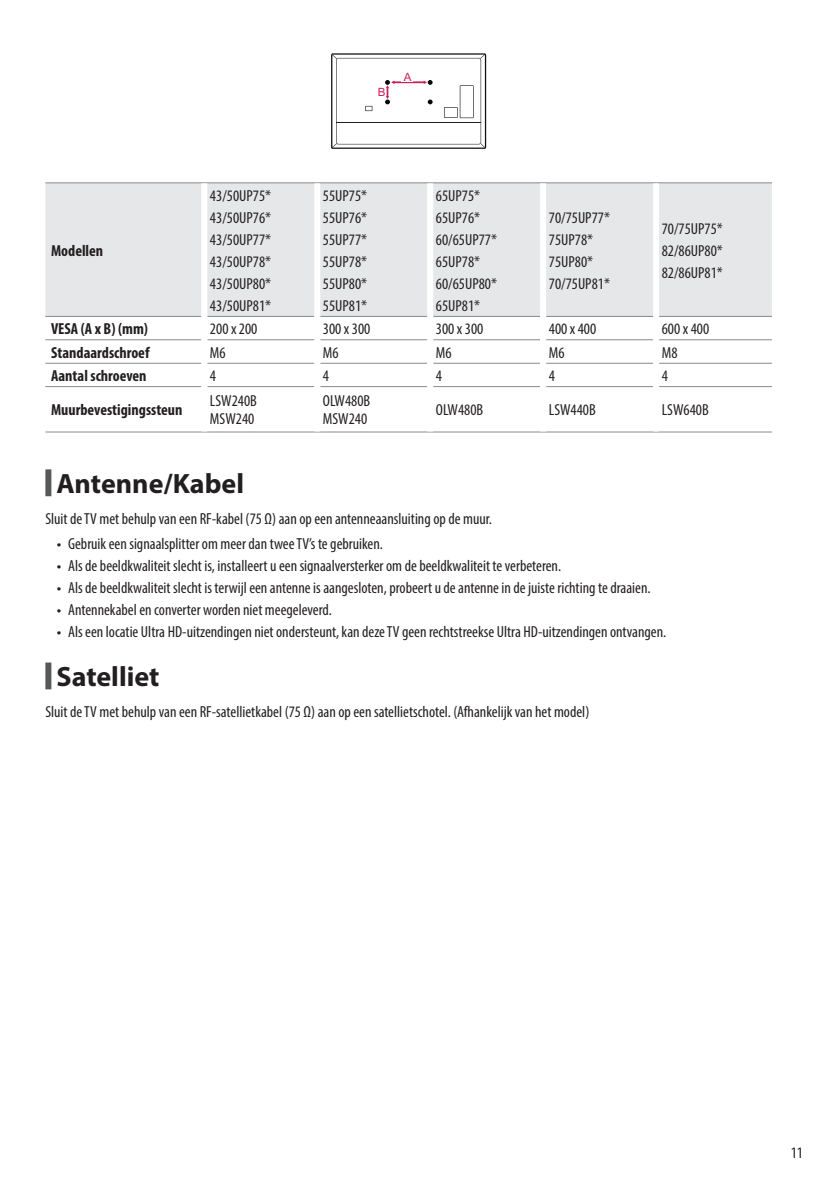
<style>
.page{position:relative;width:840px;height:1191px;background:#fff}
.page>*{position:absolute;margin:0;border:0;box-sizing:border-box;transform-origin:0 0}
.Title2{font:700 28px "Myriad Pro";color:#231f20}
.Body{font:condensed 16px "Myriad Pro";color:#231f20}
.Body_Bold{font:700 condensed 16px "Myriad Pro";color:#231f20}
.Body_Table{font:condensed 16px "Myriad Pro";color:#231f20}
.t1{font:11.4px "Arial";color:#c8205d}
.s1{font-family:"LG Smart";font-stretch:normal}
</style>
<div class="page">
<svg style="left:331px;top:53px;width:155px;height:96px"></svg>
<div style="left:45px;top:183px;width:726px;height:133px;background:#e6e7e9"></div>
<hr style="left:45px;top:182px;width:159px;height:1px;background:#87898c">
<hr style="left:45px;top:316px;width:156px;height:1px;background:#87898c">
<hr style="left:45px;top:339px;width:156px;height:1px;background:#87898c">
<hr style="left:45px;top:363px;width:156px;height:1px;background:#87898c">
<hr style="left:45px;top:386px;width:156px;height:1px;background:#87898c">
<hr style="left:45px;top:431px;width:159px;height:1px;background:#87898c">
<hr style="left:204px;top:182px;width:113px;height:1px;background:#87898c">
<hr style="left:207px;top:316px;width:107px;height:1px;background:#87898c">
<hr style="left:207px;top:339px;width:107px;height:1px;background:#87898c">
<hr style="left:207px;top:363px;width:107px;height:1px;background:#87898c">
<hr style="left:207px;top:386px;width:107px;height:1px;background:#87898c">
<hr style="left:204px;top:431px;width:113px;height:1px;background:#87898c">
<hr style="left:317px;top:182px;width:113px;height:1px;background:#87898c">
<hr style="left:320px;top:316px;width:107px;height:1px;background:#87898c">
<hr style="left:320px;top:339px;width:107px;height:1px;background:#87898c">
<hr style="left:320px;top:363px;width:107px;height:1px;background:#87898c">
<hr style="left:320px;top:386px;width:107px;height:1px;background:#87898c">
<hr style="left:317px;top:431px;width:113px;height:1px;background:#87898c">
<hr style="left:430px;top:182px;width:113px;height:1px;background:#87898c">
<hr style="left:433px;top:316px;width:107px;height:1px;background:#87898c">
<hr style="left:433px;top:339px;width:107px;height:1px;background:#87898c">
<hr style="left:433px;top:363px;width:107px;height:1px;background:#87898c">
<hr style="left:433px;top:386px;width:107px;height:1px;background:#87898c">
<hr style="left:430px;top:431px;width:113px;height:1px;background:#87898c">
<hr style="left:543px;top:182px;width:112px;height:1px;background:#87898c">
<hr style="left:546px;top:316px;width:106px;height:1px;background:#87898c">
<hr style="left:546px;top:339px;width:106px;height:1px;background:#87898c">
<hr style="left:546px;top:363px;width:106px;height:1px;background:#87898c">
<hr style="left:546px;top:386px;width:106px;height:1px;background:#87898c">
<hr style="left:543px;top:431px;width:112px;height:1px;background:#87898c">
<hr style="left:655px;top:182px;width:116px;height:1px;background:#87898c">
<hr style="left:658px;top:316px;width:113px;height:1px;background:#87898c">
<hr style="left:658px;top:339px;width:113px;height:1px;background:#87898c">
<hr style="left:658px;top:363px;width:113px;height:1px;background:#87898c">
<hr style="left:658px;top:386px;width:113px;height:1px;background:#87898c">
<hr style="left:655px;top:431px;width:116px;height:1px;background:#87898c">
<div style="left:201px;top:183px;width:6px;height:133px;background:#fff"></div>
<div style="left:314px;top:183px;width:6px;height:133px;background:#fff"></div>
<div style="left:427px;top:183px;width:6px;height:133px;background:#fff"></div>
<div style="left:540px;top:183px;width:6px;height:133px;background:#fff"></div>
<div style="left:652px;top:183px;width:6px;height:133px;background:#fff"></div>
<div style="left:45px;top:469px;width:6px;height:27px;background:#57585a"></div>
<div style="left:45px;top:662px;width:6px;height:27px;background:#57585a"></div>
<p class="Body_Bold" style="left:51px;top:240px;width:54px">Modellen</p>
<p class="Body" style="left:210px;top:186px;width:63px">43/50UP75*</p>
<p class="Body" style="left:210px;top:208px;width:63px">43/50UP76*</p>
<p class="Body" style="left:210px;top:230px;width:63px">43/50UP77*</p>
<p class="Body" style="left:210px;top:252px;width:63px">43/50UP78*</p>
<p class="Body" style="left:210px;top:274px;width:63px">43/50UP80*</p>
<p class="Body" style="left:210px;top:296px;width:63px">43/50UP81*</p>
<p class="t1" style="left:377px;top:85px;width:9px">B</p>
<p class="t1" style="left:403px;top:69px;width:9px">A</p>
<p class="Body" style="left:323px;top:186px;width:46px">55UP75*</p>
<p class="Body" style="left:323px;top:208px;width:46px">55UP76*</p>
<p class="Body" style="left:323px;top:230px;width:46px">55UP77*</p>
<p class="Body" style="left:323px;top:252px;width:46px">55UP78*</p>
<p class="Body" style="left:323px;top:274px;width:46px">55UP80*</p>
<p class="Body" style="left:323px;top:296px;width:46px">55UP81*</p>
<p class="Body" style="left:435px;top:186px;width:46px">65UP75*</p>
<p class="Body" style="left:435px;top:208px;width:46px">65UP76*</p>
<p class="Body" style="left:435px;top:230px;width:63px">60/65UP77*</p>
<p class="Body" style="left:435px;top:252px;width:46px">65UP78*</p>
<p class="Body" style="left:435px;top:274px;width:63px">60/65UP80*</p>
<p class="Body" style="left:435px;top:296px;width:46px">65UP81*</p>
<p class="Body" style="left:548px;top:208px;width:63px">70/75UP77*</p>
<p class="Body" style="left:548px;top:230px;width:46px">75UP78*</p>
<p class="Body" style="left:548px;top:252px;width:46px">75UP80*</p>
<p class="Body" style="left:548px;top:274px;width:63px">70/75UP81*</p>
<p class="Body" style="left:661px;top:219px;width:63px">70/75UP75*</p>
<p class="Body" style="left:661px;top:241px;width:63px">82/86UP80*</p>
<p class="Body" style="left:661px;top:263px;width:63px">82/86UP81*</p>
<p class="Body_Bold" style="left:51px;top:319px;width:98px">VESA (A x B) (mm)</p>
<p class="Body_Table" style="left:210px;top:319px;width:49px">200 x 200</p>
<p class="Body" style="left:323px;top:319px;width:49px">300 x 300</p>
<p class="Body" style="left:435px;top:319px;width:49px">300 x 300</p>
<p class="Body" style="left:548px;top:319px;width:49px">400 x 400</p>
<p class="Body" style="left:661px;top:319px;width:49px">600 x 400</p>
<p class="Body_Bold" style="left:51px;top:342px;width:100px">Standaardschroef</p>
<p class="Body" style="left:210px;top:342px;width:17px">M6</p>
<p class="Body" style="left:323px;top:342px;width:17px">M6</p>
<p class="Body" style="left:435px;top:342px;width:17px">M6</p>
<p class="Body" style="left:548px;top:342px;width:17px">M6</p>
<p class="Body" style="left:661px;top:342px;width:17px">M8</p>
<p class="Body_Bold" style="left:51px;top:365px;width:97px">Aantal schroeven</p>
<p class="Body" style="left:210px;top:366px;width:8px">4</p>
<p class="Body" style="left:323px;top:366px;width:8px">4</p>
<p class="Body" style="left:435px;top:366px;width:8px">4</p>
<p class="Body" style="left:548px;top:366px;width:8px">4</p>
<p class="Body" style="left:661px;top:366px;width:8px">4</p>
<p class="Body_Bold" style="left:51px;top:400px;width:133px">Muurbevestigingssteun</p>
<p class="Body_Table" style="left:323px;top:391px;width:49px">OLW480B</p>
<p class="Body_Table" style="left:323px;top:409px;width:46px">MSW240</p>
<p class="Body_Table" style="left:210px;top:391px;width:48px">LSW240B</p>
<p class="Body_Table" style="left:210px;top:409px;width:46px">MSW240</p>
<p class="Body" style="left:435px;top:400px;width:49px">OLW480B</p>
<p class="Body" style="left:548px;top:400px;width:48px">LSW440B</p>
<p class="Body" style="left:661px;top:400px;width:48px">LSW640B</p>
<p class="Title2" style="left:56px;top:465px;width:189px">Antenne/Kabel</p>
<p class="Body" style="left:45px;top:509px;width:448px">Sluit de TV met behulp van een RF-kabel (75 Ω) aan op een antenneaansluiting op de muur.</p>
<p class="Body" style="left:57px;top:534px;width:327px"><span class="s1">•</span> Gebruik een signaalsplitter om meer dan twee TV’s te gebruiken.</p>
<p class="Body" style="left:57px;top:556px;width:505px"><span class="s1">•</span> Als de beeldkwaliteit slecht is, installeert u een signaalversterker om de beeldkwaliteit te verbeteren.</p>
<p class="Body" style="left:57px;top:578px;width:595px"><span class="s1">•</span> Als de beeldkwaliteit slecht is terwijl een antenne is aangesloten, probeert u de antenne in de juiste richting te draaien.</p>
<p class="Body" style="left:57px;top:600px;width:276px"><span class="s1">•</span> Antennekabel en converter worden niet meegeleverd.</p>
<p class="Body" style="left:57px;top:622px;width:610px"><span class="s1">•</span> Als een locatie Ultra HD-uitzendingen niet ondersteunt, kan deze TV geen rechtstreekse Ultra HD-uitzendingen ontvangen.</p>
<p class="Title2" style="left:56px;top:659px;width:104px">Satelliet</p>
<p class="Body" style="left:45px;top:702px;width:545px">Sluit de TV met behulp van een RF-satellietkabel (75 Ω) aan op een satellietschotel. (Afhankelijk van het model)</p>
<p class="Body" style="left:790px;top:1142px;width:14px">11</p>
</div>
